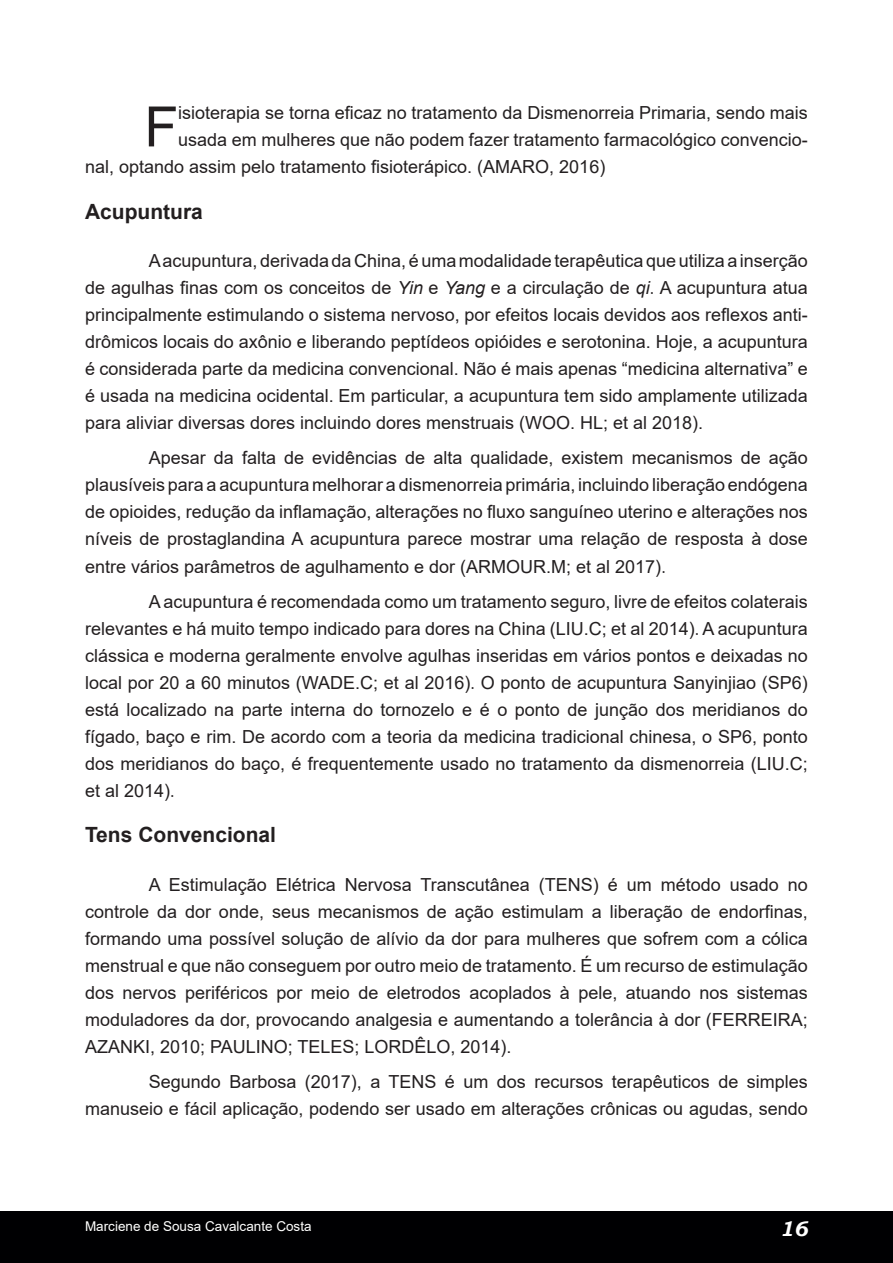
<style>
.page{position:relative;width:893px;height:1263px;background:#fff}
.page>*{position:absolute;margin:0;border:0;box-sizing:border-box;transform-origin:0 0}
.Parágrafo_captular{font:55.65px "Arial";color:#231f20}
.Subtitulo_2{font:700 21px "Arial";color:#231f20}
.t1{font:italic 700 21px "Bookman Old Style";color:#fff}
.Texto{font:18px/27px "Arial";color:#231f20;text-align:justify}
.Parágrafo_captular-2{font:18px "Arial";color:#231f20}
.t2{font:13.5px "Arial";color:#fff}
.s1{font-style:italic}
.s2{font-family:"Times New Roman"}
</style>
<div class="page">
<div style="left:0;top:1212px;width:893px;height:51px;background:#000002"></div>
<p class="Parágrafo_captular" style="left:144px;top:89px;width:36px">F</p>
<p class="Parágrafo_captular-2" style="left:178px;top:101px;width:631px">isioterapia se torna eficaz no tratamento da Dismenorreia Primaria, sendo mais</p>
<p class="Parágrafo_captular-2" style="left:178px;top:128px;width:631px">usada em mulheres que não podem fazer tratamento farmacológico convencio-</p>
<p class="Parágrafo_captular-2" style="left:85px;top:155px;width:522px">nal, optando assim pelo tratamento fisioterápico. (AMARO, 2016)</p>
<p class="Subtitulo_2" style="left:85px;top:196px;width:119px">Acupuntura</p>
<p class="Texto" style="left:85px;top:247px;width:724px;text-indent:64px">A acupuntura, derivada da China, é uma modalidade terapêutica que utiliza a inserção de agulhas finas com os conceitos de <span class="s1">Yin</span> e <span class="s1">Yang</span> e a circulação de <span class="s1">qi</span><span class="s2">.</span> A acupuntura atua principalmente estimulando o sistema nervoso, por efeitos locais devidos aos reflexos anti&shy;drômicos locais do axônio e liberando peptídeos opióides e serotonina. Hoje, a acupuntura é considerada parte da medicina convencional. Não é mais apenas “medicina alternativa” e é usada na medicina ocidental. Em particular, a acupuntura tem sido amplamente utilizada para aliviar diversas dores incluindo dores menstruais (WOO. HL; et al 2018).</p>
<p class="Texto" style="left:85px;top:444px;width:724px;text-indent:64px">Apesar da falta de evidências de alta qualidade, existem mecanismos de ação plausíveis para a acupuntura melhorar a dismenorreia primária, incluindo liberação endógena de opioides, redução da inflamação, alterações no fluxo sanguíneo uterino e alterações nos níveis de prostaglandina A acupuntura parece mostrar uma relação de resposta à dose entre vários parâmetros de agulhamento e dor (ARMOUR.M; et al 2017)<span class="s2">.</span></p>
<p class="Texto" style="left:85px;top:588px;width:724px;text-indent:64px">A acupuntura é recomendada como um tratamento seguro, livre de efeitos colaterais relevantes e há muito tempo indicado para dores na China (LIU.C; et al 2014)<span class="s2">.</span> A acupuntura clássica e moderna geralmente envolve agulhas inseridas em vários pontos e deixadas no local por 20 a 60 minutos (WADE.C; et al 2016)<span class="s2">.</span> O ponto de acupuntura Sanyinjiao (SP6) está localizado na parte interna do tornozelo e é o ponto de junção dos meridianos do fígado, baço e rim. De acordo com a teoria da medicina tradicional chinesa, o SP6, ponto dos meridianos do baço, é frequentemente usado no tratamento da dismenorreia (LIU.C; et al 2014)<span class="s2">.</span></p>
<p class="Subtitulo_2" style="left:85px;top:820px;width:192px">Tens Convencional</p>
<p class="Texto" style="left:85px;top:871px;width:724px;text-indent:64px">A Estimulação Elétrica Nervosa Transcutânea (TENS) é um método usado no controle da dor onde, seus mecanismos de ação estimulam a liberação de endorfinas, formando uma possível solução de alívio da dor para mulheres que sofrem com a cólica menstrual e que não conseguem por outro meio de tratamento. É um recurso de estimulação dos nervos periféricos por meio de eletrodos acoplados à pele, atuando nos sistemas moduladores da dor, provocando analgesia e aumentando a tolerância à dor (FERREIRA; AZANKI, 2010; PAULINO; TELES; LORDÊLO, 2014).</p>
<p class="Texto" style="left:85px;top:1068px;width:724px;text-align:right">Segundo Barbosa (2017), a TENS é um dos recursos terapêuticos de simples manuseio e fácil aplicação, podendo ser usado em alterações crônicas ou agudas, sendo</p>
<p class="t2" style="left:85px;top:1217px;width:228px">Marciene de Sousa Cavalcante Costa</p>
<p class="t1" style="left:779px;top:1213px;width:30px">16</p>
</div>
